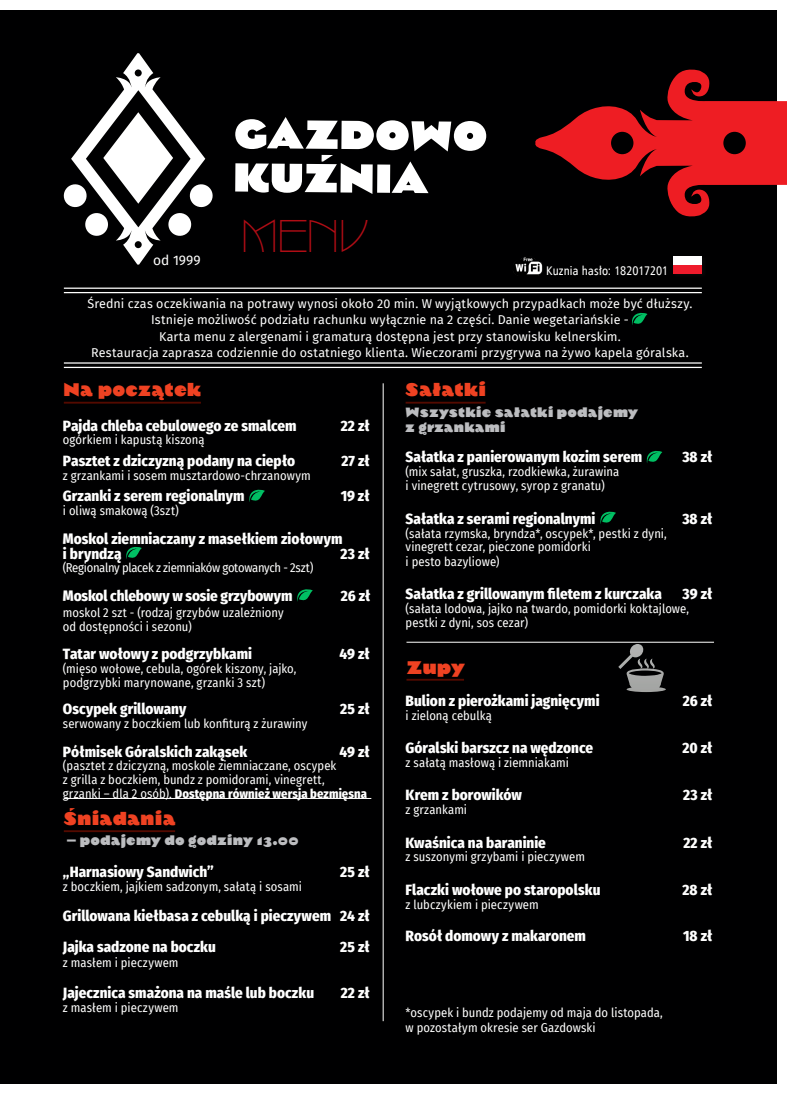
<style>
.page{position:relative;width:787px;height:1095px;background:#fff}
.page>*{position:absolute;margin:0;border:0;box-sizing:border-box;transform-origin:0 0}
.t1{font:200 44.75px "P22 Artsand Crafts";color:#b00d15}
.t2{font:900 18.75px "Magiel";letter-spacing:.06em;color:#ef4222}
.t3{font:800 15px/15px "Fira Sans Condensed";color:#fff}
.t4{font:900 13.75px/15px "Magiel";letter-spacing:.06em;color:#bcbdc0}
.t5{font:13.75px "Fira Sans";letter-spacing:.005em;color:#fff}
.t6{font:12.5px/13.8px "Fira Sans Condensed";letter-spacing:.005em;color:#fff}
.t7{font:12.5px "Fira Sans";letter-spacing:.005em;color:#fff}
.t8{font:12.5px "Fira Sans Condensed";letter-spacing:-.025em;color:#fff}
.druga_linijka_nazwy_pl{font:12.5px "Humnst 777 Cn EU";letter-spacing:.01em;color:#fff}
.s1{font-weight:800}
</style>
<div class="page">
<div style="left:0;top:11px;width:776px;height:1073px;background:#000001"></div>
<div style="left:672px;top:255px;width:35px;height:24px;background:#231f20;opacity:.27"></div>
<div style="left:673px;top:256px;width:29px;height:9px;background:#fff"></div>
<div style="left:673px;top:265px;width:29px;height:8px;background:#ee1b2c"></div>
<hr style="left:64px;top:402px;width:137px;height:2px;background:#540a00">
<hr style="left:64px;top:830px;width:111px;height:2px;background:#540a00">
<hr style="left:64px;top:798px;width:307px;height:1px;background:#fff">
<hr style="left:406px;top:642px;width:308px;height:1px;background:#fff">
<hr style="left:383px;top:383px;width:1px;height:638px;background:#fff">
<hr style="left:405px;top:402px;width:80px;height:2px;background:#540a00">
<hr style="left:406px;top:679px;width:58px;height:2px;background:#540a00">
<hr style="left:64px;top:288px;width:638px;height:1px;background:#fff">
<hr style="left:64px;top:292px;width:638px;height:1px;background:#fff">
<hr style="left:64px;top:362px;width:638px;height:2px;background:#fff">
<hr style="left:64px;top:367px;width:638px;height:1px;background:#fff">
<svg style="left:618px;top:644px;width:48px;height:48px"></svg>
<svg style="left:235px;top:117px;width:251px;height:77px"></svg>
<svg style="left:63px;top:53px;width:150px;height:212px"></svg>
<svg style="left:535px;top:67px;width:252px;height:152px"></svg>
<img style="left:515px;top:257px;width:28px;height:18px">
<svg style="left:600px;top:511px;width:16px;height:13px"></svg>
<svg style="left:646px;top:450px;width:16px;height:13px"></svg>
<svg style="left:297px;top:589px;width:16px;height:13px"></svg>
<svg style="left:126px;top:546px;width:16px;height:13px"></svg>
<svg style="left:249px;top:489px;width:16px;height:13px"></svg>
<svg style="left:632px;top:312px;width:15px;height:13px"></svg>
<p class="t5" style="left:153px;top:250px;width:49px">od 1999</p>
<p class="t1" style="left:241px;top:205px;width:129px">MENU</p>
<p class="druga_linijka_nazwy_pl" style="left:546px;top:263px;width:124px">Kuznia hasło: 182017201</p>
<p class="t7" style="left:88px;top:294px;width:606px">Średni czas oczekiwania na potrawy wynosi około 20 min. W wyjątkowych przypadkach może być dłuższy.</p>
<p class="t7" style="left:151px;top:311px;width:479px">Istnieje możliwość podziału rachunku wyłącznie na 2 części. Danie wegetariańskie -</p>
<p class="t7" style="left:159px;top:327px;width:463px">Karta menu z alergenami i gramaturą dostępna jest przy stanowisku kelnerskim.</p>
<p class="t7" style="left:91px;top:343px;width:599px">Restauracja zaprasza codziennie do ostatniego klienta. Wieczorami przygrywa na żywo kapela góralska.</p>
<p class="t2" style="left:64px;top:378px;width:139px">Na początek</p>
<p class="t3" style="left:63px;top:417px;width:235px">Pajda chleba cebulowego ze smalcem</p>
<p class="t3" style="left:341px;top:417px;width:30px">22 zł</p>
<p class="t6" style="left:63px;top:433px;width:143px">ogórkiem i kapustą kiszoną</p>
<p class="t3" style="left:63px;top:452px;width:234px">Pasztet z dziczyzną podany na ciepło</p>
<p class="t3" style="left:341px;top:452px;width:30px">27 zł</p>
<p class="t6" style="left:63px;top:468px;width:249px">z grzankami i sosem musztardowo-chrzanowym</p>
<p class="t3" style="left:63px;top:487px;width:183px">Grzanki z serem regionalnym</p>
<p class="t3" style="left:341px;top:487px;width:30px">19 zł</p>
<p class="t6" style="left:63px;top:504px;width:117px">i oliwą smakową (3szt)</p>
<p class="t3" style="left:63px;top:530px;width:281px">Moskol ziemniaczany z masełkiem ziołowym i bryndzą</p>
<p class="t3" style="left:340px;top:545px;width:31px">23 zł</p>
<p class="t8" style="left:63px;top:559px;width:252px">(Regionalny placek z ziemniaków gotowanych - 2szt)</p>
<p class="t3" style="left:63px;top:587px;width:231px">Moskol chlebowy w sosie grzybowym</p>
<p class="t3" style="left:341px;top:587px;width:31px">26 zł</p>
<p class="t6" style="left:63px;top:605px;width:222px">moskol 2 szt - (rodzaj grzybów uzależniony od dostępności i sezonu)</p>
<p class="t3" style="left:63px;top:645px;width:190px">Tatar wołowy z podgrzybkami</p>
<p class="t3" style="left:339px;top:645px;width:32px">49 zł</p>
<p class="t6" style="left:63px;top:661px;width:235px;line-height:14.4px">(mięso wołowe, cebula, ogórek kiszony, jajko, podgrzybki marynowane, grzanki 3 szt)</p>
<p class="t3" style="left:63px;top:700px;width:125px">Oscypek grillowany</p>
<p class="t3" style="left:340px;top:700px;width:31px">25 zł</p>
<p class="t6" style="left:63px;top:716px;width:246px">serwowany z boczkiem lub konfiturą z żurawiny</p>
<p class="t3" style="left:63px;top:743px;width:186px">Półmisek Góralskich zakąsek</p>
<p class="t3" style="left:339px;top:743px;width:32px">49 zł</p>
<p class="t6" style="left:63px;top:759px;width:305px">(pasztet z dziczyzną, moskole ziemniaczane, oscypek<br>z grilla z boczkiem, bundz z pomidorami, vinegrett,<br>grzanki – dla 2 osób). <span class="s1">Dostępna również wersja bezmięsna</span></p>
<p class="t2" style="left:64px;top:806px;width:113px">Śniadania</p>
<p class="t4" style="left:67px;top:833px;width:233px">– podajemy do godziny 13.00</p>
<p class="t3" style="left:63px;top:863px;width:152px">„Harnasiowy Sandwich”</p>
<p class="t3" style="left:340px;top:863px;width:31px">25 zł</p>
<p class="t6" style="left:63px;top:879px;width:240px">z boczkiem, jajkiem sadzonym, sałatą i sosami</p>
<p class="t3" style="left:63px;top:907px;width:308px">Grillowana kiełbasa z cebulką i pieczywem 24 zł</p>
<p class="t3" style="left:63px;top:938px;width:154px">Jajka sadzone na boczku</p>
<p class="t3" style="left:340px;top:938px;width:31px">25 zł</p>
<p class="t6" style="left:63px;top:955px;width:117px">z masłem i pieczywem</p>
<p class="t3" style="left:63px;top:984px;width:253px">Jajecznica smażona na maśle lub boczku</p>
<p class="t3" style="left:341px;top:984px;width:30px">22 zł</p>
<p class="t6" style="left:63px;top:1000px;width:117px">z masłem i pieczywem</p>
<p class="t2" style="left:405px;top:378px;width:81px">Sałatki</p>
<p class="t4" style="left:405px;top:405px;width:233px">Wszystkie sałatki podajemy z grzankami</p>
<p class="t3" style="left:405px;top:448px;width:238px">Sałatka z panierowanym kozim serem</p>
<p class="t3" style="left:682px;top:448px;width:31px">38 zł</p>
<p class="t6" style="left:405px;top:464px;width:215px;line-height:14.4px">(mix sałat, gruszka, rzodkiewka, żurawina i vinegrett cytrusowy, syrop z granatu)</p>
<p class="t3" style="left:405px;top:510px;width:191px">Sałatka z serami regionalnymi</p>
<p class="t3" style="left:682px;top:510px;width:31px">38 zł</p>
<p class="t6" style="left:405px;top:526px;width:263px">(sałata rzymska, bryndza*, oscypek*, pestki z dyni, vinegrett cezar, pieczone pomidorki<br>i pesto bazyliowe)</p>
<p class="t3" style="left:405px;top:585px;width:258px">Sałatka z grillowanym filetem z kurczaka</p>
<p class="t3" style="left:682px;top:585px;width:31px">39 zł</p>
<p class="t6" style="left:405px;top:601px;width:285px;line-height:14.4px">(sałata lodowa, jajko na twardo, pomidorki koktajlowe, pestki z dyni, sos cezar)</p>
<p class="t2" style="left:406px;top:655px;width:59px">Zupy</p>
<p class="t3" style="left:405px;top:692px;width:195px">Bulion z pierożkami jagnięcymi</p>
<p class="t3" style="left:682px;top:692px;width:31px">26 zł</p>
<p class="t6" style="left:405px;top:708px;width:88px">i zieloną cebulką</p>
<p class="t3" style="left:405px;top:739px;width:189px">Góralski barszcz na wędzonce</p>
<p class="t3" style="left:682px;top:739px;width:31px">20 zł</p>
<p class="t6" style="left:405px;top:755px;width:165px">z sałatą masłową i ziemniakami</p>
<p class="t3" style="left:405px;top:786px;width:118px">Krem z borowików</p>
<p class="t3" style="left:683px;top:786px;width:31px">23 zł</p>
<p class="t6" style="left:405px;top:803px;width:63px">z grzankami</p>
<p class="t3" style="left:405px;top:834px;width:142px">Kwaśnica na baraninie</p>
<p class="t3" style="left:683px;top:834px;width:30px">22 zł</p>
<p class="t6" style="left:405px;top:850px;width:181px">z suszonymi grzybami i pieczywem</p>
<p class="t3" style="left:405px;top:881px;width:196px">Flaczki wołowe po staropolsku</p>
<p class="t3" style="left:682px;top:881px;width:31px">28 zł</p>
<p class="t6" style="left:405px;top:897px;width:135px">z lubczykiem i pieczywem</p>
<p class="t3" style="left:405px;top:927px;width:182px">Rosół domowy z makaronem</p>
<p class="t3" style="left:683px;top:927px;width:31px">18 zł</p>
<p class="t6" style="left:405px;top:1005px;width:259px;line-height:15px">*oscypek i bundz podajemy od maja do listopada, w pozostałym okresie ser Gazdowski</p>
</div>
